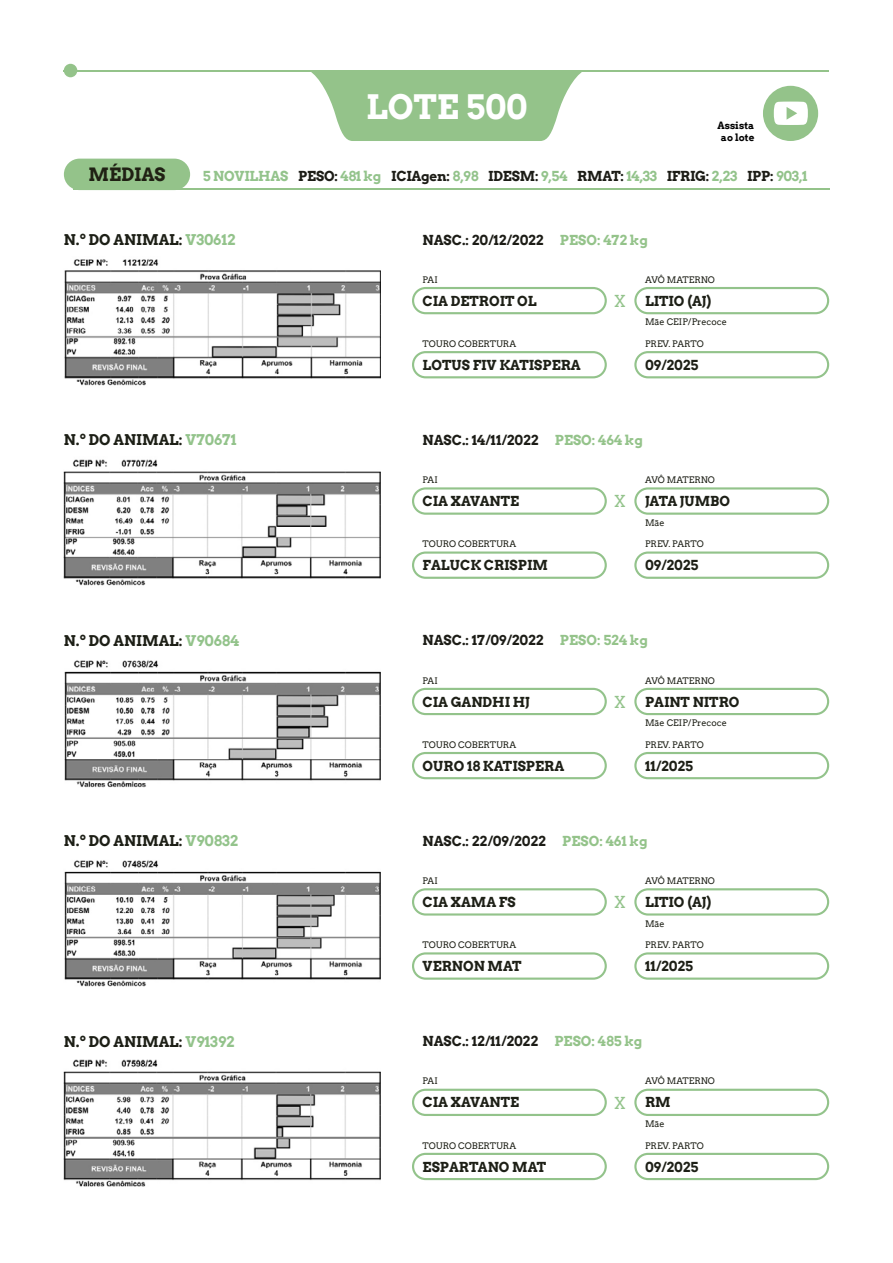
<style>
.page{position:relative;width:893px;height:1263px;background:#fff}
.page>*{position:absolute;margin:0;border:0;box-sizing:border-box;transform-origin:0 0}
.t1{font:700 33px "Arvo";color:#fff}
.t2{font:700 18px "Arvo";color:#202114}
.t3{font:700 14.55px "Arvo";color:#1d1f16}
.t4{font:700 13.5px "Arvo";color:#1d1f16}
.t5{font:700 13.5px "Arvo";color:#1c1c16}
.t6{font:700 13.5px "Arvo";letter-spacing:-.015em;color:#93c38b}
.t7{font:700 9.9px/11.9px "Arvo";color:#000;text-align:center}
.t8{font:9px "Arvo";color:#1d1f16}
.s1{color:#1c1c16}
.s2{color:#93c38b}
.s3{color:#94c38a}
.s4{font-weight:400;font-size:16.5px;color:#93c38b}
</style>
<div class="page">
<img style="left:64px;top:259px;width:317px;height:127px">
<div style="left:412px;top:287px;width:195px;height:27px;border:2px solid #93c38b;border-radius:13px"></div>
<div style="left:412px;top:351px;width:195px;height:27px;border:2px solid #93c38b;border-radius:13px"></div>
<div style="left:634px;top:287px;width:195px;height:27px;border:2px solid #93c38b;border-radius:13px"></div>
<div style="left:634px;top:351px;width:195px;height:27px;border:2px solid #93c38b;border-radius:13px"></div>
<img style="left:64px;top:459px;width:317px;height:127px">
<div style="left:412px;top:487px;width:195px;height:28px;border:2px solid #93c38b;border-radius:13px"></div>
<div style="left:412px;top:551px;width:195px;height:28px;border:2px solid #93c38b;border-radius:13px"></div>
<div style="left:634px;top:487px;width:195px;height:28px;border:2px solid #93c38b;border-radius:13px"></div>
<div style="left:634px;top:551px;width:195px;height:28px;border:2px solid #93c38b;border-radius:13px"></div>
<img style="left:64px;top:660px;width:317px;height:128px">
<div style="left:412px;top:688px;width:195px;height:27px;border:2px solid #93c38b;border-radius:13px"></div>
<div style="left:412px;top:752px;width:195px;height:27px;border:2px solid #93c38b;border-radius:13px"></div>
<div style="left:634px;top:688px;width:195px;height:27px;border:2px solid #93c38b;border-radius:13px"></div>
<div style="left:634px;top:752px;width:195px;height:27px;border:2px solid #93c38b;border-radius:13px"></div>
<img style="left:64px;top:860px;width:317px;height:127px">
<div style="left:412px;top:888px;width:195px;height:27px;border:2px solid #93c38b;border-radius:13px"></div>
<div style="left:412px;top:952px;width:195px;height:28px;border:2px solid #93c38b;border-radius:13px"></div>
<div style="left:634px;top:888px;width:195px;height:27px;border:2px solid #93c38b;border-radius:13px"></div>
<div style="left:634px;top:952px;width:195px;height:28px;border:2px solid #93c38b;border-radius:13px"></div>
<img style="left:64px;top:1059px;width:317px;height:128px">
<div style="left:412px;top:1089px;width:195px;height:27px;border:2px solid #93c38b;border-radius:13px"></div>
<div style="left:412px;top:1153px;width:195px;height:27px;border:2px solid #93c38b;border-radius:13px"></div>
<div style="left:634px;top:1089px;width:195px;height:27px;border:2px solid #93c38b;border-radius:13px"></div>
<div style="left:634px;top:1153px;width:195px;height:27px;border:2px solid #93c38b;border-radius:13px"></div>
<hr style="left:73px;top:189px;width:756px;height:1px;background:#94c38a">
<hr style="left:64px;top:70px;width:765px;height:1px;background:#94c38a">
<div style="left:64px;top:64px;width:13px;height:13px;background:#94c38a;border-radius:50%"></div>
<svg style="left:309px;top:71px;width:275px;height:70px"></svg>
<div style="left:64px;top:159px;width:126px;height:31px;background:#94c38a;border-radius:16px"></div>
<div style="left:763px;top:86px;width:55px;height:55px;background:#94c38a;border-radius:50%"></div>
<svg style="left:774px;top:102px;width:34px;height:23px"></svg>
<h1 class="t1" style="left:366px;top:86px;width:162px">LOTE 500</h1>
<p class="t7" style="left:717px;top:119px;width:38px">Assista ao lote</p>
<h2 class="t2" style="left:89px;top:163px;width:78px">MÉDIAS</h2>
<h3 class="t6" style="left:203px;top:168px;width:606px">5 NOVILHAS <span class="s1">PESO:</span> 481 kg <span class="s1">ICIAgen:</span> 8,98 <span class="s1">IDESM:</span> 9,54 <span class="s1">RMAT:</span> 14,33 <span class="s1">IFRIG:</span> 2,23 <span class="s1">IPP:</span> 903,1</h3>
<h3 class="t3" style="left:64px;top:231px;width:173px">N.º DO ANIMAL: <span class="s2">V30612</span></h3>
<h3 class="t5" style="left:423px;top:231px;width:227px">NASC.: 20/12/2022 <span class="s3">PESO: 472 kg</span></h3>
<p class="t8" style="left:423px;top:274px;width:17px">PAI</p>
<h3 class="t4" style="left:423px;top:292px;width:116px">CIA DETROIT OL</h3>
<p class="t8" style="left:423px;top:338px;width:95px">TOURO COBERTURA</p>
<p class="t8" style="left:645px;top:274px;width:71px">AVÔ MATERNO</p>
<p class="t8" style="left:645px;top:317px;width:84px">Mãe CEIP/Precoce</p>
<p class="t8" style="left:645px;top:338px;width:60px">PREV. PARTO</p>
<h3 class="t4" style="left:613px;top:292px;width:99px"><span class="s4">X</span> LITIO (AJ)</h3>
<h3 class="t4" style="left:423px;top:356px;width:160px">LOTUS FIV KATISPERA</h3>
<h3 class="t4" style="left:645px;top:356px;width:55px">09/2025</h3>
<h3 class="t3" style="left:64px;top:431px;width:174px">N.º DO ANIMAL: <span class="s2">V70671</span></h3>
<h3 class="t5" style="left:423px;top:432px;width:222px">NASC.: 14/11/2022 <span class="s3">PESO: 464 kg</span></h3>
<p class="t8" style="left:423px;top:474px;width:17px">PAI</p>
<h3 class="t4" style="left:423px;top:493px;width:98px">CIA XAVANTE</h3>
<p class="t8" style="left:423px;top:539px;width:95px">TOURO COBERTURA</p>
<p class="t8" style="left:645px;top:474px;width:71px">AVÔ MATERNO</p>
<p class="t8" style="left:645px;top:517px;width:21px">Mãe</p>
<p class="t8" style="left:645px;top:539px;width:60px">PREV. PARTO</p>
<h3 class="t4" style="left:613px;top:493px;width:118px"><span class="s4">X</span> JATA JUMBO</h3>
<h3 class="t4" style="left:423px;top:557px;width:127px">FALUCK CRISPIM</h3>
<h3 class="t4" style="left:645px;top:557px;width:55px">09/2025</h3>
<h3 class="t3" style="left:64px;top:631px;width:177px">N.º DO ANIMAL: <span class="s2">V90684</span></h3>
<h3 class="t5" style="left:423px;top:632px;width:227px">NASC.: 17/09/2022 <span class="s3">PESO: 524 kg</span></h3>
<p class="t8" style="left:423px;top:675px;width:17px">PAI</p>
<h3 class="t4" style="left:423px;top:693px;width:109px">CIA GANDHI HJ</h3>
<p class="t8" style="left:423px;top:739px;width:95px">TOURO COBERTURA</p>
<p class="t8" style="left:645px;top:675px;width:71px">AVÔ MATERNO</p>
<p class="t8" style="left:645px;top:718px;width:84px">Mãe CEIP/Precoce</p>
<p class="t8" style="left:645px;top:739px;width:60px">PREV. PARTO</p>
<h3 class="t4" style="left:613px;top:693px;width:127px"><span class="s4">X</span> PAINT NITRO</h3>
<h3 class="t4" style="left:423px;top:757px;width:143px">OURO 18 KATISPERA</h3>
<h3 class="t4" style="left:645px;top:757px;width:50px">11/2025</h3>
<h3 class="t3" style="left:64px;top:832px;width:176px">N.º DO ANIMAL: <span class="s2">V90832</span></h3>
<h3 class="t5" style="left:423px;top:832px;width:226px">NASC.: 22/09/2022 <span class="s3">PESO: 461 kg</span></h3>
<p class="t8" style="left:423px;top:875px;width:17px">PAI</p>
<h3 class="t4" style="left:423px;top:894px;width:95px">CIA XAMA FS</h3>
<p class="t8" style="left:423px;top:939px;width:95px">TOURO COBERTURA</p>
<p class="t8" style="left:645px;top:875px;width:71px">AVÔ MATERNO</p>
<p class="t8" style="left:645px;top:918px;width:21px">Mãe</p>
<p class="t8" style="left:645px;top:939px;width:60px">PREV. PARTO</p>
<h3 class="t4" style="left:613px;top:894px;width:99px"><span class="s4">X</span> LITIO (AJ)</h3>
<h3 class="t4" style="left:423px;top:958px;width:101px">VERNON MAT</h3>
<h3 class="t4" style="left:645px;top:958px;width:50px">11/2025</h3>
<h3 class="t3" style="left:64px;top:1032px;width:172px">N.º DO ANIMAL: <span class="s2">V91392</span></h3>
<h3 class="t5" style="left:423px;top:1033px;width:221px">NASC.: 12/11/2022 <span class="s3">PESO: 485 kg</span></h3>
<p class="t8" style="left:423px;top:1076px;width:17px">PAI</p>
<h3 class="t4" style="left:423px;top:1094px;width:98px">CIA XAVANTE</h3>
<p class="t8" style="left:423px;top:1140px;width:95px">TOURO COBERTURA</p>
<p class="t8" style="left:645px;top:1076px;width:71px">AVÔ MATERNO</p>
<p class="t8" style="left:645px;top:1118px;width:21px">Mãe</p>
<p class="t8" style="left:645px;top:1140px;width:60px">PREV. PARTO</p>
<h3 class="t4" style="left:613px;top:1094px;width:59px"><span class="s4">X</span> RM</h3>
<h3 class="t4" style="left:423px;top:1158px;width:125px">ESPARTANO MAT</h3>
<h3 class="t4" style="left:645px;top:1158px;width:55px">09/2025</h3>
</div>
